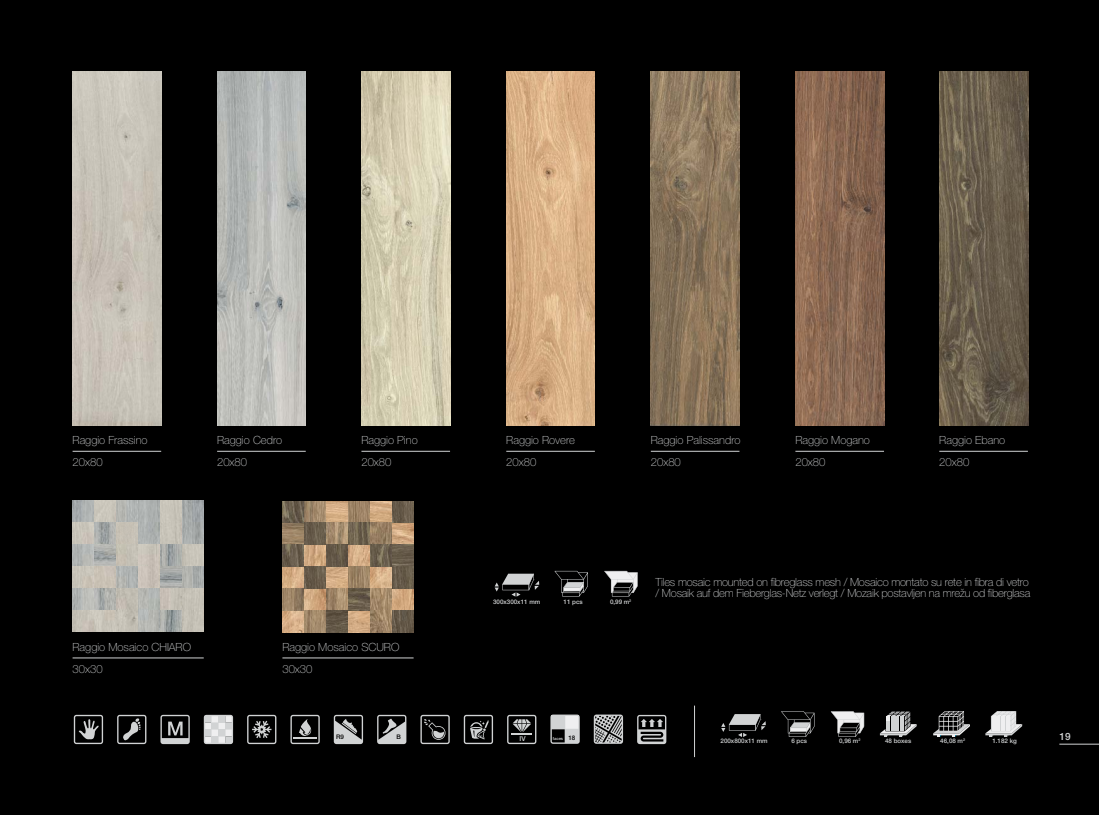
<style>
.page{position:relative;width:1099px;height:815px;background:#fff}
.page>*{position:absolute;margin:0;border:0;box-sizing:border-box;transform-origin:0 0}
.t1{font:100 11.25px/22.5px "Helvetica Neue LT Std";color:#d1d3d4}
.t2{font:100 11.25px/11.2px "Helvetica Neue LT Std";letter-spacing:-.02em;color:#d1d3d4}
.t3{font:500 10px "Helvetica Neue LT Std";color:#d1d3d4}
.t4{font:500 6.88px "Helvetica Neue LT Std";color:#d1d3d4}
.t5{font:500 6.25px "Helvetica Neue LT Std";color:#d1d3d4}
.t6{font:500 6.25px "Helvetica Neue LT Std";color:#000}
.t7{font:500 4.12px "Helvetica Neue LT Std";color:#d1d3d4}
</style>
<div class="page">
<div style="left:0;top:0;width:1098px;height:815px;background:#000"></div>
<img style="left:939px;top:71px;width:89px;height:355px">
<img style="left:795px;top:71px;width:89px;height:355px">
<img style="left:651px;top:71px;width:88px;height:355px">
<img style="left:506px;top:71px;width:89px;height:355px">
<img style="left:361px;top:71px;width:89px;height:355px">
<img style="left:217px;top:71px;width:89px;height:355px">
<img style="left:73px;top:71px;width:88px;height:355px">
<img style="left:73px;top:501px;width:87px;height:43px">
<img style="left:73px;top:545px;width:65px;height:43px">
<img style="left:115px;top:589px;width:23px;height:21px">
<img style="left:73px;top:611px;width:65px;height:21px">
<img style="left:139px;top:589px;width:65px;height:43px">
<img style="left:116px;top:567px;width:88px;height:21px">
<img style="left:139px;top:523px;width:65px;height:43px">
<img style="left:116px;top:501px;width:88px;height:21px">
<svg style="left:138px;top:501px;width:1px;height:131px"></svg>
<img style="left:161px;top:545px;width:21px;height:43px">
<img style="left:73px;top:501px;width:21px;height:21px">
<img style="left:94px;top:523px;width:21px;height:21px">
<img style="left:73px;top:545px;width:42px;height:21px">
<img style="left:73px;top:589px;width:42px;height:21px">
<img style="left:282px;top:501px;width:131px;height:110px">
<img style="left:370px;top:544px;width:21px;height:1px">
<img style="left:348px;top:566px;width:21px;height:1px">
<img style="left:370px;top:589px;width:21px;height:21px">
<img style="left:304px;top:501px;width:65px;height:22px">
<img style="left:326px;top:501px;width:21px;height:22px">
<img style="left:304px;top:545px;width:22px;height:21px">
<img style="left:282px;top:610px;width:22px;height:1px">
<img style="left:326px;top:589px;width:21px;height:21px">
<img style="left:282px;top:611px;width:131px;height:21px">
<img style="left:326px;top:545px;width:66px;height:21px">
<img style="left:304px;top:501px;width:21px;height:21px">
<img style="left:304px;top:523px;width:87px;height:21px">
<img style="left:304px;top:567px;width:21px;height:21px">
<img style="left:282px;top:589px;width:22px;height:21px">
<img style="left:392px;top:501px;width:21px;height:21px">
<img style="left:348px;top:567px;width:21px;height:43px">
<img style="left:392px;top:545px;width:21px;height:22px">
<img style="left:282px;top:501px;width:22px;height:65px">
<img style="left:392px;top:567px;width:21px;height:21px">
<hr style="left:1059px;top:744px;width:39px;height:1px;background:#d1d3d4">
<hr style="left:694px;top:706px;width:1px;height:51px;background:#d1d3d4">
<svg style="left:290px;top:715px;width:30px;height:29px"></svg>
<hr style="left:293px;top:737px;width:24px;height:2px;background:#d1d3d4">
<svg style="left:74px;top:715px;width:29px;height:29px"></svg>
<svg style="left:117px;top:715px;width:29px;height:29px"></svg>
<svg style="left:247px;top:715px;width:29px;height:29px"></svg>
<svg style="left:160px;top:715px;width:30px;height:29px"></svg>
<svg style="left:420px;top:715px;width:30px;height:29px"></svg>
<svg style="left:204px;top:715px;width:29px;height:29px"></svg>
<svg style="left:464px;top:715px;width:29px;height:29px"></svg>
<svg style="left:334px;top:715px;width:29px;height:29px"></svg>
<svg style="left:342px;top:723px;width:14px;height:11px"></svg>
<svg style="left:377px;top:715px;width:29px;height:29px"></svg>
<svg style="left:507px;top:715px;width:29px;height:29px"></svg>
<svg style="left:550px;top:715px;width:29px;height:29px"></svg>
<svg style="left:593px;top:715px;width:30px;height:29px"></svg>
<svg style="left:879px;top:712px;width:37px;height:25px"></svg>
<svg style="left:721px;top:714px;width:44px;height:23px"></svg>
<svg style="left:933px;top:711px;width:36px;height:26px"></svg>
<svg style="left:985px;top:711px;width:37px;height:26px"></svg>
<svg style="left:781px;top:711px;width:33px;height:26px"></svg>
<svg style="left:830px;top:711px;width:34px;height:26px"></svg>
<svg style="left:637px;top:715px;width:29px;height:29px"></svg>
<hr style="left:73px;top:451px;width:88px;height:1px;background:#d1d3d4">
<hr style="left:73px;top:658px;width:131px;height:1px;background:#d1d3d4">
<hr style="left:217px;top:451px;width:89px;height:1px;background:#d1d3d4">
<hr style="left:282px;top:658px;width:131px;height:1px;background:#d1d3d4">
<hr style="left:361px;top:451px;width:89px;height:1px;background:#d1d3d4">
<hr style="left:506px;top:451px;width:89px;height:1px;background:#d1d3d4">
<hr style="left:651px;top:451px;width:88px;height:1px;background:#d1d3d4">
<hr style="left:795px;top:451px;width:89px;height:1px;background:#d1d3d4">
<hr style="left:939px;top:451px;width:88px;height:1px;background:#d1d3d4">
<svg style="left:494px;top:574px;width:45px;height:23px"></svg>
<svg style="left:554px;top:571px;width:34px;height:26px"></svg>
<svg style="left:604px;top:571px;width:33px;height:26px"></svg>
<p class="t1" style="left:73px;top:429px;width:76px">Raggio Frassino<br>20x80</p>
<p class="t1" style="left:217px;top:429px;width:67px">Raggio Cedro<br>20x80</p>
<p class="t1" style="left:361px;top:429px;width:58px">Raggio Pino<br>20x80</p>
<p class="t1" style="left:506px;top:429px;width:70px">Raggio Rovere<br>20x80</p>
<p class="t1" style="left:651px;top:429px;width:91px">Raggio Palissandro<br>20x80</p>
<p class="t1" style="left:795px;top:429px;width:76px">Raggio Mogano<br>20x80</p>
<p class="t1" style="left:939px;top:429px;width:67px">Raggio Ebano<br>20x80</p>
<p class="t1" style="left:73px;top:635px;width:120px">Raggio Mosaico CHIARO<br>30x30</p>
<p class="t1" style="left:282px;top:635px;width:118px">Raggio Mosaico SCURO<br>30x30</p>
<p class="t5" style="left:493px;top:598px;width:49px">300x300x11 mm</p>
<p class="t5" style="left:563px;top:598px;width:21px">11 pcs</p>
<p class="t5" style="left:610px;top:598px;width:23px">0,99 m<sup>2</sup></p>
<p class="t2" style="left:655px;top:576px;width:376px">Tiles mosaic mounted on fibreglass mesh / Mosaico montato su rete in fibra di vetro / Mosaik auf dem Fieberglas-Netz verlegt / Mozaik postavljen na mrežu od fiberglasa</p>
<p class="t4" style="left:519px;top:734px;width:8px">IV</p>
<p class="t7" style="left:552px;top:736px;width:12px">faces</p>
<p class="t3" style="left:1059px;top:730px;width:13px">19</p>
<p class="t5" style="left:720px;top:737px;width:49px">200x800x11 mm</p>
<p class="t5" style="left:791px;top:737px;width:17px">6 pcs</p>
<p class="t5" style="left:839px;top:737px;width:23px">0,96 m<sup>2</sup></p>
<p class="t5" style="left:885px;top:737px;width:28px">48 boxes</p>
<p class="t5" style="left:940px;top:737px;width:26px">46,08 m<sup>2</sup></p>
<p class="t5" style="left:992px;top:737px;width:26px">1.182 kg</p>
<p class="t6" style="left:336px;top:733px;width:9px">R9</p>
<p class="t6" style="left:396px;top:733px;width:6px">B</p>
<p class="t6" style="left:568px;top:734px;width:8px">18</p>
</div>
